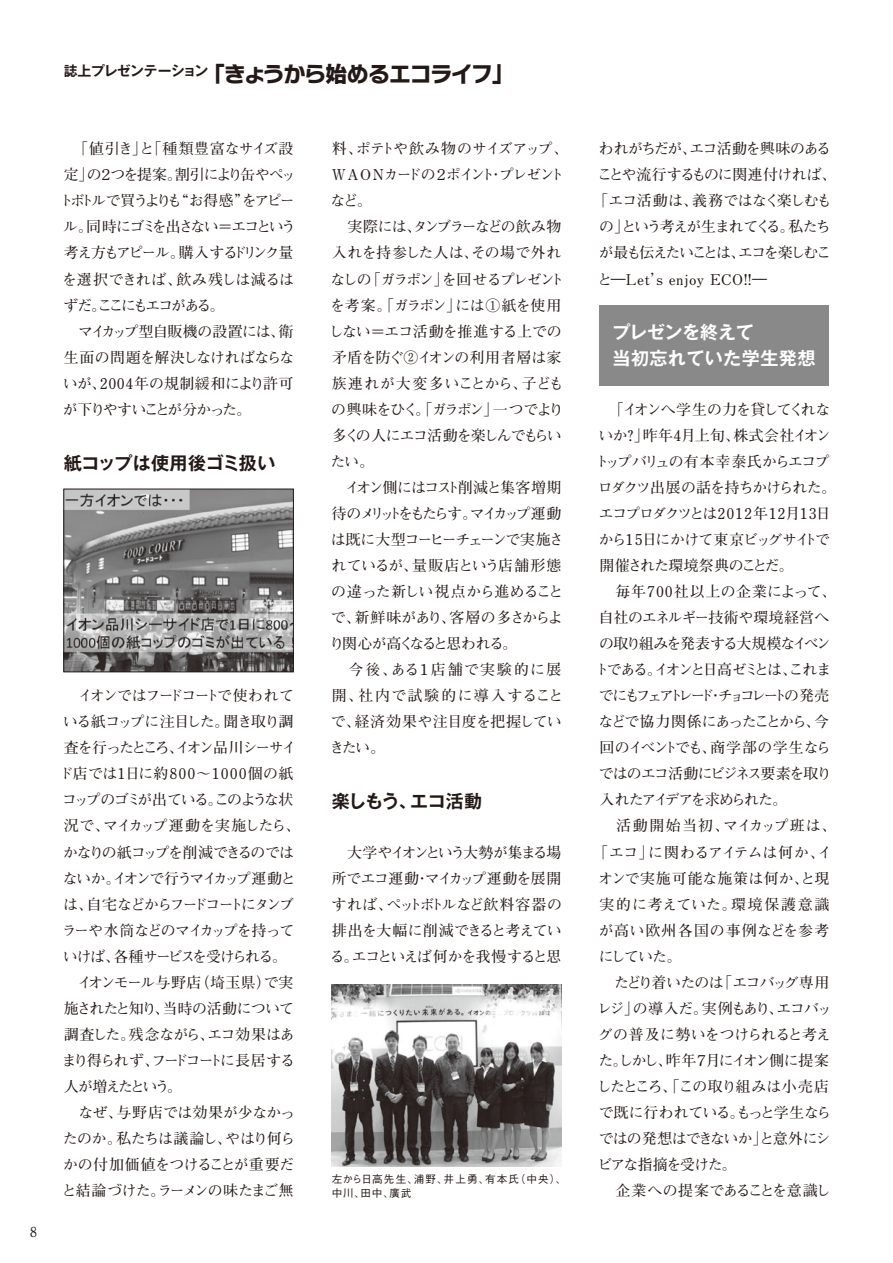
<style>
.page{position:relative;width:893px;height:1263px;background:#fff}
.page>*{position:absolute;margin:0;border:0;box-sizing:border-box;transform-origin:0 0}
.t1{font:700 21.3px "Typelabo N Std";letter-spacing:-.03em;color:#231916}
.t2{font:700 18px/26.1px "Gothic MB101 Pro De";letter-spacing:.02em;color:#fff}
.t3{font:700 18px "Gothic MB101 Pro De";letter-spacing:-.02em;color:#231916}
.t4{font:700 18px "Gothic MB101 Pro De";letter-spacing:-.045em;color:#231916}
.t5{font:700 14.85px/26.1px "Futo Min A101 Pro";letter-spacing:-.065em;color:#231916}
.t6{font:700 14.85px "Futo Min A101 Pro";letter-spacing:-.12em;color:#231916}
.t7{font:700 14.85px "Futo Min A101 Pro";letter-spacing:-.03em;color:#231916}
.t8{font:700 14.85px "Futo Min A101 Pro";letter-spacing:-.105em;color:#231916}
.t9{font:700 14.85px "Futo Min A101 Pro";letter-spacing:-.01em;color:#231916}
.t10{font:700 14.85px "Futo Min A101 Pro";letter-spacing:-.11em;color:#231916}
.t11{font:700 14.85px "Futo Min A101 Pro";letter-spacing:-.015em;color:#231916}
.t12{font:700 14.85px "Futo Min A101 Pro";letter-spacing:-.135em;color:#231916}
.t13{font:700 14.85px "Futo Min A101 Pro";letter-spacing:-.085em;color:#231916}
.t14{font:700 14.85px "Futo Min A101 Pro";letter-spacing:-.045em;color:#231916}
.t15{font:700 14.85px "Futo Min A101 Pro";letter-spacing:-.225em;color:#231916}
.t16{font:700 14.85px "Futo Min A101 Pro";letter-spacing:-.14em;color:#231916}
.t17{font:700 14.85px "Futo Min A101 Pro";letter-spacing:-.16em;color:#231916}
.t18{font:700 14.85px "Futo Min A101 Pro";letter-spacing:.03em;color:#231916}
.t19{font:700 14.85px "Futo Min A101 Pro";letter-spacing:.025em;color:#231916}
.t20{font:700 14.85px "Futo Min A101 Pro";letter-spacing:.04em;color:#231916}
.t21{font:700 14.85px "Futo Min A101 Pro";letter-spacing:-.13em;color:#231916}
.t22{font:700 14.85px "Futo Min A101 Pro";letter-spacing:-.115em;color:#231916}
.t23{font:700 14.85px "Futo Min A101 Pro";letter-spacing:-.1em;color:#231916}
.t24{font:700 14.85px "Futo Min A101 Pro";letter-spacing:-.035em;color:#231916}
.t25{font:700 14.85px "Futo Min A101 Pro";letter-spacing:-.09em;color:#231916}
.t26{font:700 14.85px "Futo Min A101 Pro";letter-spacing:.065em;color:#231916}
.t27{font:700 14.85px "Futo Min A101 Pro";letter-spacing:-.095em;color:#231916}
.t28{font:700 14.85px "Futo Min A101 Pro";letter-spacing:.01em;color:#231916}
.t29{font:700 14.85px "Futo Min A101 Pro";letter-spacing:-.025em;color:#231916}
.t30{font:700 14.85px "Futo Min A101 Pro";letter-spacing:.085em;color:#231916}
.t31{font:700 14.85px "Futo Min A101 Pro";letter-spacing:.02em;color:#231916}
.t32{font:700 14.85px "Futo Min A101 Pro";letter-spacing:.005em;color:#231916}
.t33{font:700 14.85px "Futo Min A101 Pro";letter-spacing:-.005em;color:#231916}
.t34{font:700 14.85px "Futo Min A101 Pro";color:#231916}
.t35{font:700 14.85px "Futo Min A101 Pro";letter-spacing:.09em;color:#231916}
.t36{font:700 14.85px "Futo Min A101 Pro";letter-spacing:.055em;color:#231916}
.t37{font:700 14.85px "Futo Min A101 Pro";letter-spacing:-.175em;color:#231916}
.t38{font:700 14.85px "Futo Min A101 Pro";letter-spacing:-.17em;color:#231916}
.t39{font:700 13.8px "Futo Min A101 Pro";color:#231916}
.t40{font:500 10.65px/13.8px "Gothic BBB Pr 6 N";letter-spacing:.1em;color:#231916}
.s1{font-family:"Shin Go Pro";font-weight:800}
</style>
<div class="page">
<div style="left:599px;top:305px;width:230px;height:81px;background:#898989"></div>
<img style="left:66px;top:491px;width:225px;height:179px">
<div style="left:64px;top:489px;width:229px;height:183px;border:1px solid #231916"></div>
<img style="left:332px;top:984px;width:229px;height:183px">
<p class="t39" style="left:30px;top:1221px;width:9px">8</p>
<h1 class="t1" style="left:64px;top:59px;width:451px"><sup>誌上プレゼンテーション</sup>「きょうから<span class="s1">始</span>めるエコライフ」</h1>
<p class="t28" style="left:64px;top:137px;width:231px">　「値引き」と「種類豊富なサイズ設</p>
<p class="t12" style="left:64px;top:163px;width:233px">定」の２つを提案。割引により缶やペッ</p>
<p class="t17" style="left:59px;top:189px;width:237px">トボトルで買うよりも“ お得感”をアピー</p>
<p class="t12" style="left:63px;top:215px;width:234px">ル。同時にゴミを出さない＝エコという</p>
<p class="t10" style="left:64px;top:241px;width:231px">考え方もアピール。購入するドリンク量</p>
<p class="t33" style="left:62px;top:267px;width:233px">を選択できれば、飲み残しは減るは</p>
<p class="t37" style="left:63px;top:293px;width:163px">ずだ。ここにもエコがある。</p>
<p class="t29" style="left:64px;top:319px;width:231px">　マイカップ型自販機の設置には、衛</p>
<p class="t7" style="left:64px;top:345px;width:232px">生面の問題を解決しなければならな</p>
<p class="t20" style="left:63px;top:371px;width:232px">いが、2004年の規制緩和により許可</p>
<p class="t6" style="left:63px;top:398px;width:190px">が下りやすいことが分かった。</p>
<p class="t3" style="left:64px;top:448px;width:213px">紙コップは使用後ゴミ扱い</p>
<p class="t8" style="left:64px;top:684px;width:232px">　イオンではフードコートで使われて</p>
<p class="t5" style="left:63px;top:707px;width:232px">いる紙コップに注目した。聞き取り調</p>
<p class="t21" style="left:64px;top:736px;width:234px">査を行ったところ、イオン品川シーサイ</p>
<p class="t18" style="left:59px;top:762px;width:236px">ド店では1日に約800～1000個の紙</p>
<p class="t8" style="left:62px;top:788px;width:233px">コップのゴミが出ている。このような状</p>
<p class="t5" style="left:64px;top:811px;width:238px">況で、マイカップ運動を実施したら、</p>
<p class="t5" style="left:63px;top:837px;width:232px">かなりの紙コップを削減できるのでは</p>
<p class="t22" style="left:63px;top:866px;width:234px">ないか。イオンで行うマイカップ運動と</p>
<p class="t6" style="left:63px;top:892px;width:232px">は、自宅などからフードコートにタンブ</p>
<p class="t13" style="left:62px;top:918px;width:234px">ラーや水筒などのマイカップを持って</p>
<p class="t8" style="left:63px;top:944px;width:226px">いけば、各種サービスを受けられる。</p>
<p class="t11" style="left:64px;top:970px;width:231px">　イオンモール与野店（埼玉県）で実</p>
<p class="t5" style="left:64px;top:993px;width:232px">施されたと知り、当時の活動について</p>
<p class="t5" style="left:64px;top:1019px;width:232px">調査した。残念ながら、エコ効果はあ</p>
<p class="t23" style="left:62px;top:1049px;width:235px">まり得られず、フードコートに長居する</p>
<p class="t38" style="left:64px;top:1075px;width:120px">人が増えたという。</p>
<p class="t34" style="left:64px;top:1101px;width:233px">　なぜ、与野店では効果が少なかっ</p>
<p class="t5" style="left:63px;top:1123px;width:234px">たのか。私たちは議論し、やはり何ら</p>
<p class="t11" style="left:63px;top:1153px;width:233px">かの付加価値をつけることが重要だ</p>
<p class="t5" style="left:62px;top:1176px;width:233px">と結論づけた。ラーメンの味たまご無</p>
<p class="t5" style="left:329px;top:134px;width:241px">料、ポテトや飲み物のサイズアップ、<br>WAONカードの２ポイント・プレゼントなど。<br>　実際には、タンブラーなどの飲み物入れを持参した人は、その場で外れなしの「ガラポン」を回せるプレゼントを考案。「ガラポン」には①紙を使用しない＝エコ活動を推進する上での矛盾を防ぐ②イオンの利用者層は家族連れが大変多いことから、子どもの興味をひく。「ガラポン」一つでより多くの人にエコ活動を楽しんでもらいたい。<br>　イオン側にはコスト削減と集客増期待のメリットをもたらす。マイカップ運動は既に大型コーヒーチェーンで実施されているが、量販店という店舗形態の違った新しい視点から進めることで、新鮮味があり、客層の多さからより関心が高くなると思われる。<br>　今後、ある１店舗で実験的に展開、社内で試験的に導入することで、経済効果や注目度を把握していきたい。</p>
<p class="t4" style="left:332px;top:786px;width:152px">楽しもう、エコ活動</p>
<p class="t5" style="left:330px;top:837px;width:234px;text-align:justify">　大学やイオンという大勢が集まる場所でエコ運動・マイカップ運動を展開すれば、ペットボトルなど飲料容器の排出を大幅に削減できると考えている。エコといえば何かを我慢すると思</p>
<p class="t40" style="left:332px;top:1171px;width:236px">左から日高先生、浦野、井上勇、有本氏（中央）、中川、田中、廣武</p>
<p class="t5" style="left:599px;top:134px;width:234px">われがちだが、エコ活動を興味のある</p>
<p class="t24" style="left:598px;top:163px;width:241px">ことや流行するものに関連付ければ、</p>
<p class="t14" style="left:593px;top:189px;width:240px">「エコ活動は、義務ではなく楽しむも</p>
<p class="t6" style="left:599px;top:215px;width:233px">の」という考えが生まれてくる。私たち</p>
<p class="t6" style="left:599px;top:241px;width:234px">が最も伝えたいことは、エコを楽しむこ</p>
<p class="t19" style="left:597px;top:267px;width:171px">と―Let’s enjoy ECO!!―</p>
<p class="t2" style="left:612px;top:317px;width:205px">プレゼンを終えて<br>当初忘れていた学生発想</p>
<p class="t5" style="left:600px;top:394px;width:232px">　「イオンへ学生の力を貸してくれな</p>
<p class="t9" style="left:599px;top:424px;width:234px">いか？」昨年4月上旬、株式会社イオン</p>
<p class="t25" style="left:595px;top:450px;width:236px">トップバリュの有本幸泰氏からエコプ</p>
<p class="t5" style="left:598px;top:472px;width:240px">ロダクツ出展の話を持ちかけられた。</p>
<p class="t7" style="left:599px;top:502px;width:233px">エコプロダクツとは2012年12月13日</p>
<p class="t5" style="left:599px;top:524px;width:233px">から15日にかけて東京ビッグサイトで</p>
<p class="t5" style="left:600px;top:551px;width:196px">開催された環境祭典のことだ。</p>
<p class="t26" style="left:600px;top:580px;width:239px">　毎年700社以上の企業によって、</p>
<p class="t9" style="left:599px;top:606px;width:232px">自社のエネルギー技術や環境経営へ</p>
<p class="t27" style="left:599px;top:632px;width:234px">の取り組みを発表する大規模なイベン</p>
<p class="t16" style="left:595px;top:658px;width:238px">トである。イオンと日高ゼミとは、これま</p>
<p class="t15" style="left:599px;top:684px;width:232px">でにもフェアトレード・チョコレートの発売</p>
<p class="t6" style="left:598px;top:710px;width:232px">などで協力関係にあったことから、今</p>
<p class="t14" style="left:600px;top:736px;width:233px">回のイベントでも、商学部の学生なら</p>
<p class="t5" style="left:599px;top:759px;width:234px">ではのエコ活動にビジネス要素を取り</p>
<p class="t10" style="left:600px;top:788px;width:189px">入れたアイデアを求められた。</p>
<p class="t30" style="left:600px;top:814px;width:239px">　活動開始当初、マイカップ班は、</p>
<p class="t7" style="left:593px;top:840px;width:241px">「エコ」に関わるアイテムは何か、イ</p>
<p class="t31" style="left:599px;top:866px;width:232px">オンで実施可能な施策は何か、と現</p>
<p class="t35" style="left:600px;top:892px;width:231px">実的に考えていた。環境保護意識</p>
<p class="t36" style="left:599px;top:918px;width:232px">が高い欧州各国の事例などを参考</p>
<p class="t5" style="left:599px;top:941px;width:84px">にしていた。</p>
<p class="t5" style="left:600px;top:967px;width:231px">　たどり着いたのは「エコバッグ専用</p>
<p class="t13" style="left:597px;top:997px;width:236px">レジ」の導入だ。実例もあり、エコバッ</p>
<p class="t9" style="left:598px;top:1023px;width:234px">グの普及に勢いをつけられると考え</p>
<p class="t10" style="left:598px;top:1049px;width:232px">た。しかし、昨年７月にイオン側に提案</p>
<p class="t5" style="left:597px;top:1071px;width:234px">したところ、「この取り組みは小売店</p>
<p class="t11" style="left:599px;top:1101px;width:234px">で既に行われている。もっと学生なら</p>
<p class="t5" style="left:599px;top:1123px;width:233px">ではの発想はできないか」と意外にシ</p>
<p class="t5" style="left:597px;top:1150px;width:141px">ビアな指摘を受けた。</p>
<p class="t32" style="left:600px;top:1179px;width:233px">　企業への提案であることを意識し</p>
</div>
